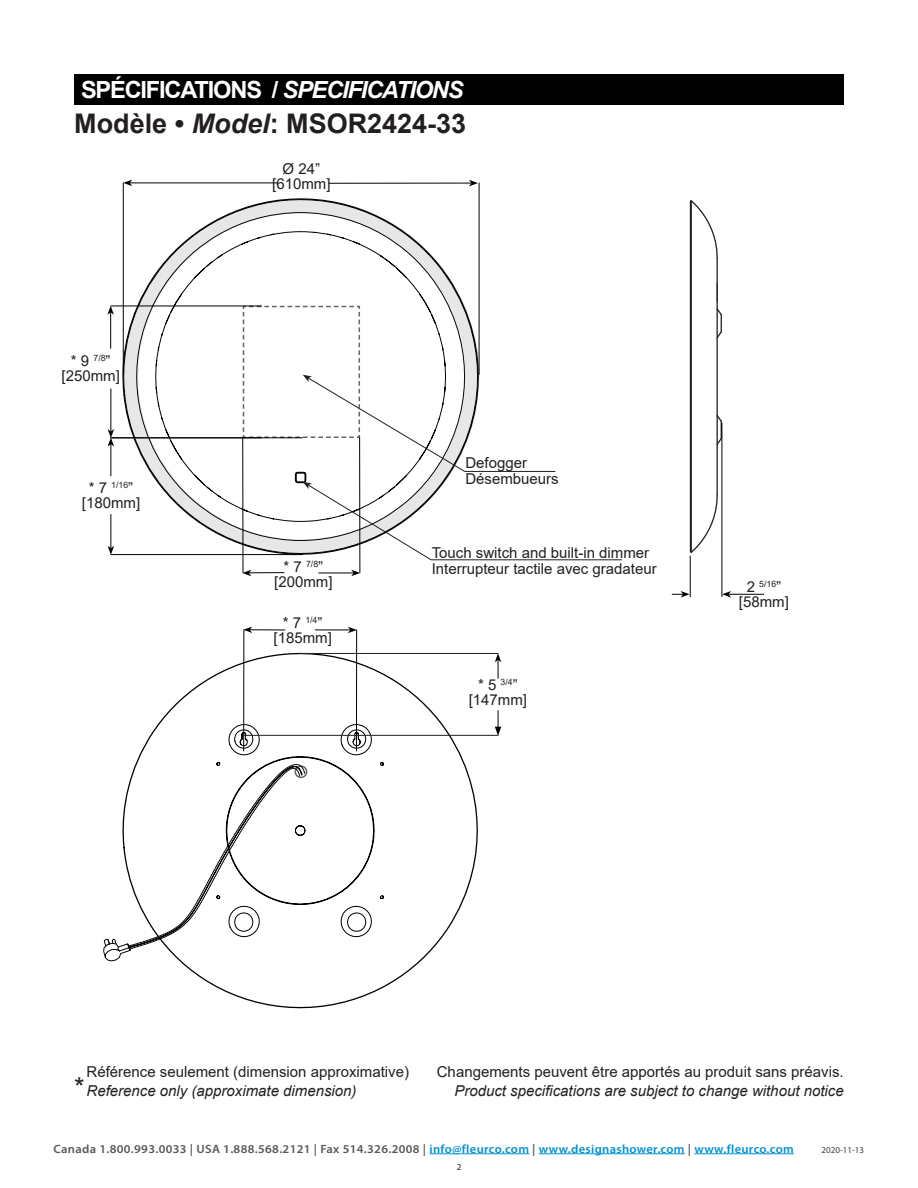
<style>
.page{position:relative;width:918px;height:1188px;background:#fff}
.page>*{position:absolute;margin:0;border:0;box-sizing:border-box;transform-origin:0 0}
.t1{font:700 27px "Arial";color:#231f20}
.Instructions_Body_Te{font:27px "Arial";color:#231f20}
.t2{font:700 23.7px "Arial";letter-spacing:-.05em;color:#fff}
.Instructions_Body_Te-2{font:15px "Arial";color:#231f20}
.Instructions_Body_Te-3{font:italic 15px "Arial";color:#231f20}
.text{font:15px "Arial";color:#231f20}
.t3{font:600 12px "Myriad Pro";letter-spacing:.025em;color:#57585a;scale:1.05 1}
.t4{font:9px "Myriad Pro";color:#3e3e3f}
.t5{font:9px "Myriad Pro";color:#231f20}
.text-2{font:8.7px "Arial";color:#231f20}
.s1{font-style:italic}
.s2{font-size:15px}
.s3{color:#0090d4}
</style>
<div class="page">
<svg style="left:716px;top:414px;width:7px;height:32px"></svg>
<hr style="left:717px;top:258px;width:1px;height:237px;background:#231f20">
<hr style="left:691px;top:201px;width:1px;height:351px;background:#231f20">
<hr style="left:690px;top:202px;width:1px;height:349px;background:#231f20">
<svg style="left:716px;top:307px;width:6px;height:32px"></svg>
<svg style="left:689px;top:200px;width:29px;height:60px"></svg>
<svg style="left:689px;top:494px;width:29px;height:59px"></svg>
<svg style="left:717px;top:283px;width:1px;height:18px"></svg>
<svg style="left:122px;top:198px;width:357px;height:357px"></svg>
<svg style="left:158px;top:652px;width:321px;height:357px"></svg>
<svg style="left:303px;top:482px;width:319px;height:78px"></svg>
<hr style="left:690px;top:556px;width:1px;height:41px;background:#000">
<hr style="left:722px;top:423px;width:1px;height:174px;background:#000">
<hr style="left:729px;top:594px;width:35px;height:1px;background:#000">
<svg style="left:722px;top:591px;width:9px;height:7px"></svg>
<svg style="left:672px;top:591px;width:18px;height:7px"></svg>
<hr style="left:123px;top:183px;width:1px;height:192px;background:#000">
<hr style="left:479px;top:183px;width:1px;height:192px;background:#000">
<hr style="left:130px;top:183px;width:148px;height:1px;background:#000">
<svg style="left:123px;top:180px;width:9px;height:6px"></svg>
<hr style="left:329px;top:183px;width:142px;height:1px;background:#000">
<svg style="left:469px;top:180px;width:9px;height:6px"></svg>
<hr style="left:243px;top:630px;width:1px;height:121px;background:#000">
<hr style="left:356px;top:630px;width:1px;height:121px;background:#000">
<hr style="left:250px;top:630px;width:35px;height:1px;background:#000">
<svg style="left:243px;top:627px;width:9px;height:6px"></svg>
<hr style="left:315px;top:630px;width:35px;height:1px;background:#000">
<svg style="left:348px;top:627px;width:9px;height:6px"></svg>
<hr style="left:300px;top:653px;width:198px;height:1px;background:#241f21">
<hr style="left:243px;top:735px;width:255px;height:1px;background:#241f21">
<svg style="left:495px;top:711px;width:6px;height:25px"></svg>
<svg style="left:495px;top:653px;width:6px;height:25px"></svg>
<svg style="left:242px;top:305px;width:313px;height:167px"></svg>
<hr style="left:111px;top:554px;width:191px;height:1px;background:#000">
<hr style="left:111px;top:514px;width:1px;height:34px;background:#000">
<svg style="left:108px;top:546px;width:6px;height:9px"></svg>
<hr style="left:111px;top:444px;width:1px;height:32px;background:#000">
<svg style="left:103px;top:724px;width:281px;height:237px"></svg>
<hr style="left:111px;top:438px;width:191px;height:1px;background:#000">
<hr style="left:111px;top:306px;width:151px;height:1px;background:#000">
<hr style="left:111px;top:389px;width:1px;height:42px;background:#000">
<svg style="left:108px;top:429px;width:6px;height:18px"></svg>
<hr style="left:110px;top:312px;width:1px;height:36px;background:#000">
<svg style="left:107px;top:306px;width:7px;height:9px"></svg>
<hr style="left:242px;top:438px;width:1px;height:135px;background:#000">
<hr style="left:359px;top:438px;width:1px;height:135px;background:#000">
<hr style="left:249px;top:572px;width:35px;height:1px;background:#000">
<svg style="left:242px;top:570px;width:9px;height:6px"></svg>
<hr style="left:319px;top:573px;width:35px;height:1px;background:#000">
<svg style="left:351px;top:570px;width:9px;height:6px"></svg>
<hr style="left:429px;top:1153px;width:100px;height:1px;background:#0090d4">
<hr style="left:539px;top:1153px;width:146px;height:1px;background:#0090d4">
<hr style="left:694px;top:1153px;width:100px;height:1px;background:#0090d4">
<div style="left:74px;top:74px;width:770px;height:31px;background:#000"></div>
<p class="t2" style="left:81px;top:73px;width:384px">SPÉCIFICATIONS / <span class="s1">SPECIFICATIONS</span></p>
<p class="t1" style="left:74px;top:104px;width:394px">Modèle • <span class="s1">Model</span>: MSOR2424-33</p>
<p class="text" style="left:71px;top:351px;width:41px">* 9 <sup>7/8</sup>”</p>
<p class="text" style="left:62px;top:366px;width:60px">[250mm]</p>
<p class="text-2" style="left:89px;top:479px;width:46px"><span class="s2">* 7</span> 1/16<span class="s2">”</span></p>
<p class="text" style="left:82px;top:492px;width:60px">[180mm]</p>
<p class="text" style="left:283px;top:158px;width:39px">Ø 24”</p>
<p class="text" style="left:272px;top:173px;width:60px">[610mm]</p>
<p class="text" style="left:284px;top:557px;width:41px">* 7 <sup>7/8</sup>”</p>
<p class="text" style="left:274px;top:572px;width:60px">[200mm]</p>
<p class="text" style="left:283px;top:612px;width:41px">* 7 <sup>1/4</sup>”</p>
<p class="text" style="left:273px;top:627px;width:60px">[185mm]</p>
<p class="Instructions_Body_Te-2" style="left:465px;top:452px;width:63px">Defogger</p>
<p class="Instructions_Body_Te-2" style="left:465px;top:469px;width:95px">Désembueurs</p>
<p class="Instructions_Body_Te-2" style="left:432px;top:542px;width:219px">Touch switch and built-in dimmer</p>
<p class="Instructions_Body_Te-2" style="left:432px;top:559px;width:227px">Interrupteur tactile avec gradateur</p>
<p class="text" style="left:478px;top:675px;width:41px">* 5 <sup>3/4</sup>”</p>
<p class="text" style="left:469px;top:690px;width:60px">[147mm]</p>
<p class="text-2" style="left:747px;top:578px;width:36px"><span class="s2">2</span> 5/16<span class="s2">”</span></p>
<p class="text" style="left:739px;top:591px;width:52px">[58mm]</p>
<p class="Instructions_Body_Te-2" style="left:87px;top:1062px;width:324px">Référence seulement (dimension approximative)</p>
<p class="Instructions_Body_Te" style="left:74px;top:1069px;width:12px">*</p>
<p class="Instructions_Body_Te-3" style="left:87px;top:1081px;width:272px">Reference only (approximate dimension)</p>
<p class="Instructions_Body_Te-2" style="left:437px;top:1062px;width:408px">Changements peuvent être apportés au produit sans préavis.</p>
<p class="Instructions_Body_Te-3" style="left:454px;top:1081px;width:391px">Product specifications are subject to change without notice</p>
<p class="t3" style="left:54px;top:1141px;width:707px">Canada 1.800.993.0033 | USA 1.888.568.2121 | Fax 514.326.2008 | <span class="s3">info@fleurco.com</span> | <span class="s3">www.designashower.com</span> | <span class="s3">www.fleurco.com</span></p>
<p class="t4" style="left:822px;top:1144px;width:44px">2020-11-13</p>
<p class="t5" style="left:457px;top:1161px;width:6px">2</p>
</div>
